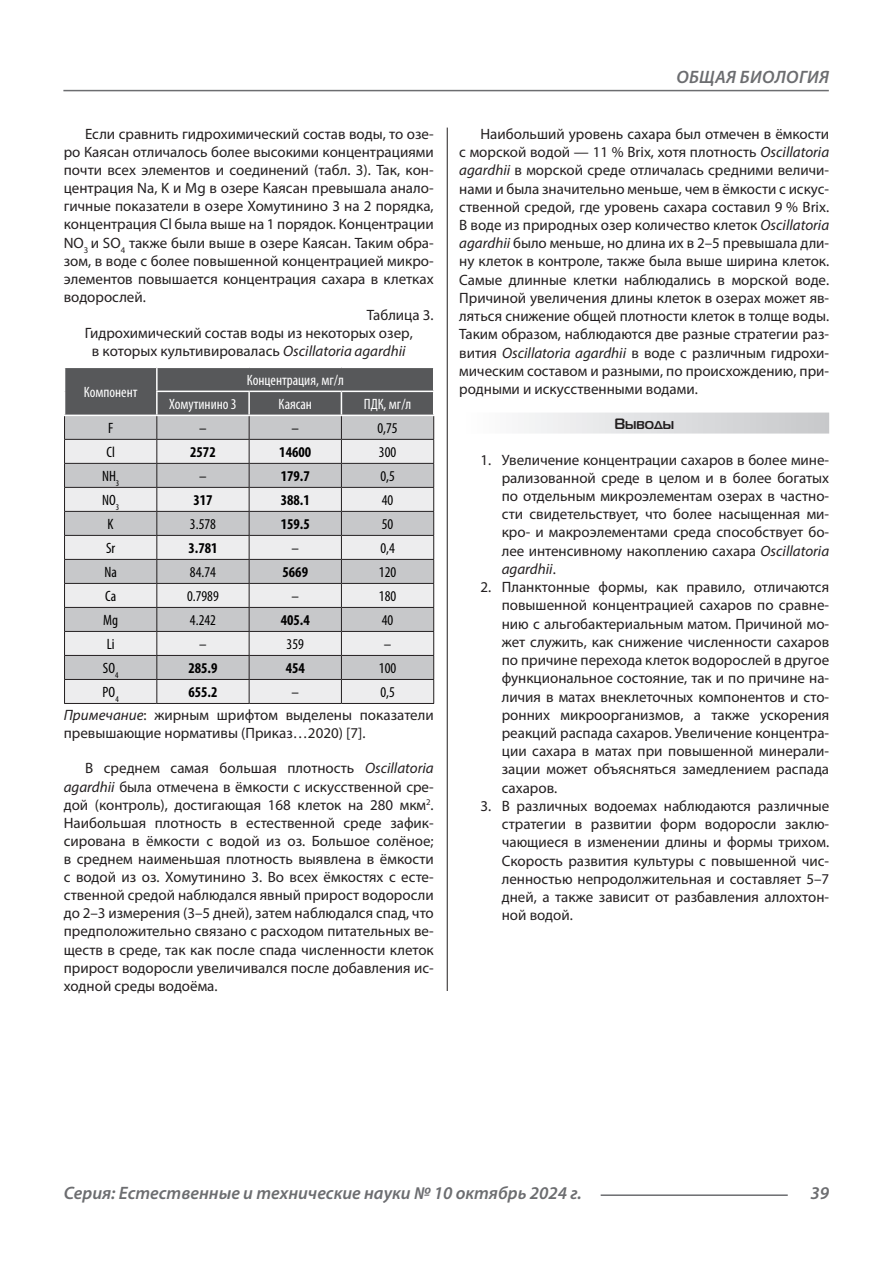
<style>
.page{position:relative;width:893px;height:1263px;background:#fff}
.page>*{position:absolute;margin:0;border:0;box-sizing:border-box;transform-origin:0 0}
.t1{font:italic 600 18px "Myriad Pro";color:#6c6d70}
.t2{font:italic 600 18px "Myriad Pro";letter-spacing:.02em;color:#6c6d70}
.Статья_текст{font:15px/18.3px "Myriad Pro";color:#231f20;text-align:justify}
.Таблица_Строка{font:condensed 15px "Myriad Pro";color:#000}
.Таблица_Строка-2{font:700 condensed 15px "Myriad Pro";color:#000}
.Таблица_Заголовок_Яч{font:condensed 15px "Myriad Pro";color:#fff}
.Статья_подзаголовок{font:700 15px "Magistral C";color:#231f20}
.s1{font-style:italic}
</style>
<div class="page">
<hr style="left:447px;top:128px;width:1px;height:1007px;background:#231f20">
<hr style="left:63px;top:90px;width:766px;height:1px;background:#6c6d70">
<hr style="left:601px;top:1194px;width:187px;height:2px;background:#6c6d70">
<hr style="left:64px;top:703px;width:93px;height:1px;background:#231f20">
<hr style="left:157px;top:703px;width:92px;height:1px;background:#231f20">
<hr style="left:249px;top:703px;width:92px;height:1px;background:#231f20">
<hr style="left:341px;top:703px;width:93px;height:1px;background:#231f20">
<svg style="left:64px;top:367px;width:370px;height:336px;background:#c0c1c2"></svg>
<hr style="left:157px;top:415px;width:92px;height:1px;background:#fff">
<hr style="left:249px;top:415px;width:92px;height:1px;background:#fff">
<hr style="left:341px;top:415px;width:93px;height:1px;background:#fff">
<div style="left:459px;top:413px;width:370px;height:21px;background:linear-gradient(to right,#fefeff,#c6c8ca)"></div>
<div style="left:440px;top:991px;width:12px;height:144px;background:#fff"></div>
<p class="Статья_текст" style="left:64px;top:124px;width:371px;text-indent:21px">Если сравнить гидрохимический состав воды, то озе&shy;ро Каясан отличалось более высокими концентрациями почти всех элементов и соединений (табл. 3). Так, кон&shy;центрация Na, K и Mg в озере Каясан превышала анало&shy;гичные показатели в озере Хомутинино 3 на 2 порядка, концентрация Cl была выше на 1 порядок. Концентрации NO<sub>3</sub> и SO<sub>4</sub> также были выше в озере Каясан. Таким обра&shy;зом, в воде с более повышенной концентрацией микро&shy;элементов повышается концентрация сахара в клетках водорослей.</p>
<p class="Статья_текст" style="left:367px;top:306px;width:68px">Таблица 3.</p>
<p class="Статья_текст" style="left:85px;top:324px;width:330px;text-align:center">Гидрохимический состав воды из некоторых озер, в которых культивировалась <span class="s1">Oscillatoria agardhii</span></p>
<p class="Таблица_Заголовок_Яч" style="left:84px;top:383px;width:55px">Компонент</p>
<p class="Таблица_Заголовок_Яч" style="left:247px;top:371px;width:98px">Концентрация, мг/л</p>
<p class="Таблица_Заголовок_Яч" style="left:169px;top:395px;width:69px">Хомутинино 3</p>
<p class="Таблица_Заголовок_Яч" style="left:279px;top:395px;width:35px">Каясан</p>
<p class="Таблица_Заголовок_Яч" style="left:364px;top:395px;width:49px">ПДК, мг/л</p>
<p class="Таблица_Строка" style="left:108px;top:419px;width:7px">F</p>
<p class="Таблица_Строка" style="left:199px;top:419px;width:9px">–</p>
<p class="Таблица_Строка" style="left:292px;top:419px;width:9px">–</p>
<p class="Таблица_Строка" style="left:377px;top:419px;width:22px">0,75</p>
<p class="Таблица_Строка" style="left:106px;top:443px;width:10px">Cl</p>
<p class="Таблица_Строка-2" style="left:190px;top:443px;width:27px">2572</p>
<p class="Таблица_Строка-2" style="left:279px;top:443px;width:33px">14600</p>
<p class="Таблица_Строка" style="left:379px;top:443px;width:19px">300</p>
<p class="Таблица_Строка" style="left:102px;top:467px;width:19px">NН<sub>3</sub></p>
<p class="Таблица_Строка" style="left:199px;top:467px;width:9px">–</p>
<p class="Таблица_Строка-2" style="left:281px;top:467px;width:31px">179.7</p>
<p class="Таблица_Строка" style="left:380px;top:467px;width:16px">0,5</p>
<p class="Таблица_Строка" style="left:102px;top:491px;width:19px">NO<sub>3</sub></p>
<p class="Таблица_Строка-2" style="left:193px;top:491px;width:21px">317</p>
<p class="Таблица_Строка-2" style="left:281px;top:491px;width:31px">388.1</p>
<p class="Таблица_Строка" style="left:382px;top:491px;width:13px">40</p>
<p class="Таблица_Строка" style="left:108px;top:515px;width:8px">K</p>
<p class="Таблица_Строка" style="left:190px;top:515px;width:28px">3.578</p>
<p class="Таблица_Строка-2" style="left:281px;top:515px;width:31px">159.5</p>
<p class="Таблица_Строка" style="left:382px;top:515px;width:13px">50</p>
<p class="Таблица_Строка" style="left:106px;top:539px;width:11px">Sr</p>
<p class="Таблица_Строка-2" style="left:188px;top:539px;width:31px">3.781</p>
<p class="Таблица_Строка" style="left:292px;top:539px;width:9px">–</p>
<p class="Таблица_Строка" style="left:380px;top:539px;width:16px">0,4</p>
<p class="Таблица_Строка" style="left:104px;top:563px;width:14px">Na</p>
<p class="Таблица_Строка" style="left:190px;top:563px;width:28px">84.74</p>
<p class="Таблица_Строка-2" style="left:282px;top:563px;width:27px">5669</p>
<p class="Таблица_Строка" style="left:379px;top:563px;width:19px">120</p>
<p class="Таблица_Строка" style="left:105px;top:587px;width:12px">Ca</p>
<p class="Таблица_Строка" style="left:187px;top:587px;width:33px">0.7989</p>
<p class="Таблица_Строка" style="left:292px;top:587px;width:9px">–</p>
<p class="Таблица_Строка" style="left:379px;top:587px;width:19px">180</p>
<p class="Таблица_Строка" style="left:103px;top:611px;width:16px">Mg</p>
<p class="Таблица_Строка" style="left:190px;top:611px;width:28px">4.242</p>
<p class="Таблица_Строка-2" style="left:281px;top:611px;width:31px">405.4</p>
<p class="Таблица_Строка" style="left:382px;top:611px;width:13px">40</p>
<p class="Таблица_Строка" style="left:107px;top:635px;width:9px">Li</p>
<p class="Таблица_Строка" style="left:199px;top:635px;width:9px">–</p>
<p class="Таблица_Строка" style="left:287px;top:635px;width:19px">359</p>
<p class="Таблица_Строка" style="left:384px;top:635px;width:9px">–</p>
<p class="Таблица_Строка" style="left:103px;top:659px;width:17px">SO<sub>4</sub></p>
<p class="Таблица_Строка-2" style="left:188px;top:659px;width:31px">285.9</p>
<p class="Таблица_Строка-2" style="left:286px;top:659px;width:21px">454</p>
<p class="Таблица_Строка" style="left:379px;top:659px;width:19px">100</p>
<p class="Таблица_Строка" style="left:103px;top:683px;width:18px">РО<sub>4</sub></p>
<p class="Таблица_Строка-2" style="left:188px;top:683px;width:31px">655.2</p>
<p class="Таблица_Строка" style="left:292px;top:683px;width:9px">–</p>
<p class="Таблица_Строка" style="left:380px;top:683px;width:16px">0,5</p>
<p class="Статья_текст" style="left:64px;top:706px;width:371px"><span class="s1">Примечание</span>: жирным шрифтом выделены показатели превышающие нормативы (Приказ…2020) [7].</p>
<p class="Статья_текст" style="left:64px;top:759px;width:371px;text-indent:21px">В среднем самая большая плотность <span class="s1">Oscillatoria agardhii</span> была отмечена в ёмкости с искусственной сре&shy;дой (контроль), достигающая 168 клеток на 280 мкм<sup>2</sup>.<br>Наибольшая плотность в естественной среде зафик&shy;сирована в ёмкости с водой из оз. Большое солёное; в среднем наименьшая плотность выявлена в ёмкости c водой из оз. Хомутинино 3. Во всех ёмкостях с есте&shy;ственной средой наблюдался явный прирост водоросли до 2–3 измерения (3–5 дней), затем наблюдался спад, что предположительно связано с расходом питательных ве&shy;ществ в среде, так как после спада численности клеток прирост водоросли увеличивался после добавления ис&shy;ходной среды водоёма.</p>
<p class="t2" style="left:676px;top:66px;width:154px">ОБЩАЯ БИОЛОГИЯ</p>
<p class="Статья_текст" style="left:459px;top:124px;width:371px;text-indent:21px">Наибольший уровень сахара был отмечен в ёмкости с морской водой — 11 % Brix, хотя плотность <span class="s1">Oscillatoria agardhii</span> в морской среде отличалась средними величи&shy;нами и была значительно меньше, чем в ёмкости с искус&shy;ственной средой, где уровень сахара составил 9 % Brix.<br>В воде из природных озер количество клеток <span class="s1">Oscillatoria agardhii</span> было меньше, но длина их в 2–5 превышала дли&shy;ну клеток в контроле, также была выше ширина клеток.<br>Самые длинные клетки наблюдались в морской воде.<br>Причиной увеличения длины клеток в озерах может яв&shy;ляться снижение общей плотности клеток в толще воды.<br>Таким образом, наблюдаются две разные стратегии раз&shy;вития <span class="s1">Oscillatoria agardhii</span> в воде с различным гидрохи&shy;мическим составом и разными, по происхождению, при&shy;родными и искусственными водами.</p>
<p class="Статья_подзаголовок" style="left:614px;top:415px;width:61px">Выводы</p>
<p class="Статья_текст" style="left:502px;top:450px;width:329px;text-indent:-21px">1. Увеличение концентрации сахаров в более мине&shy;рализованной среде в целом и в более богатых по отдельным микроэлементам озерах в частно&shy;сти свидетельствует, что более насыщенная ми&shy;кро- и макроэлементами среда способствует бо&shy;лее интенсивному накоплению сахара <span class="s1">Oscillatoria agardhii</span>.</p>
<p class="Статья_текст" style="left:502px;top:578px;width:329px;text-indent:-21px">2. Планктонные формы, как правило, отличаются повышенной концентрацией сахаров по сравне&shy;нию с альгобактериальным матом. Причиной мо&shy;жет служить, как снижение численности сахаров по причине перехода клеток водорослей в другое функциональное состояние, так и по причине на&shy;личия в матах внеклеточных компонентов и сто&shy;ронних микроорганизмов, а также ускорения реакций распада сахаров. Увеличение концентра&shy;ции сахара в матах при повышенной минерали&shy;зации может объясняться замедлением распада сахаров.</p>
<p class="Статья_текст" style="left:502px;top:796px;width:329px;text-indent:-21px">3. В различных водоемах наблюдаются различные стратегии в развитии форм водоросли заклю&shy;чающиеся в изменении длины и формы трихом.<br>Скорость развития культуры с повышенной чис&shy;ленностью непродолжительная и составляет 5–7 дней, а также зависит от разбавления аллохтон&shy;ной водой.</p>
<p class="t1" style="left:64px;top:1182px;width:520px">Серия: Естественные и технические науки № 10 октябрь 2024 г.</p>
<p class="t1" style="left:810px;top:1182px;width:20px">39</p>
</div>
